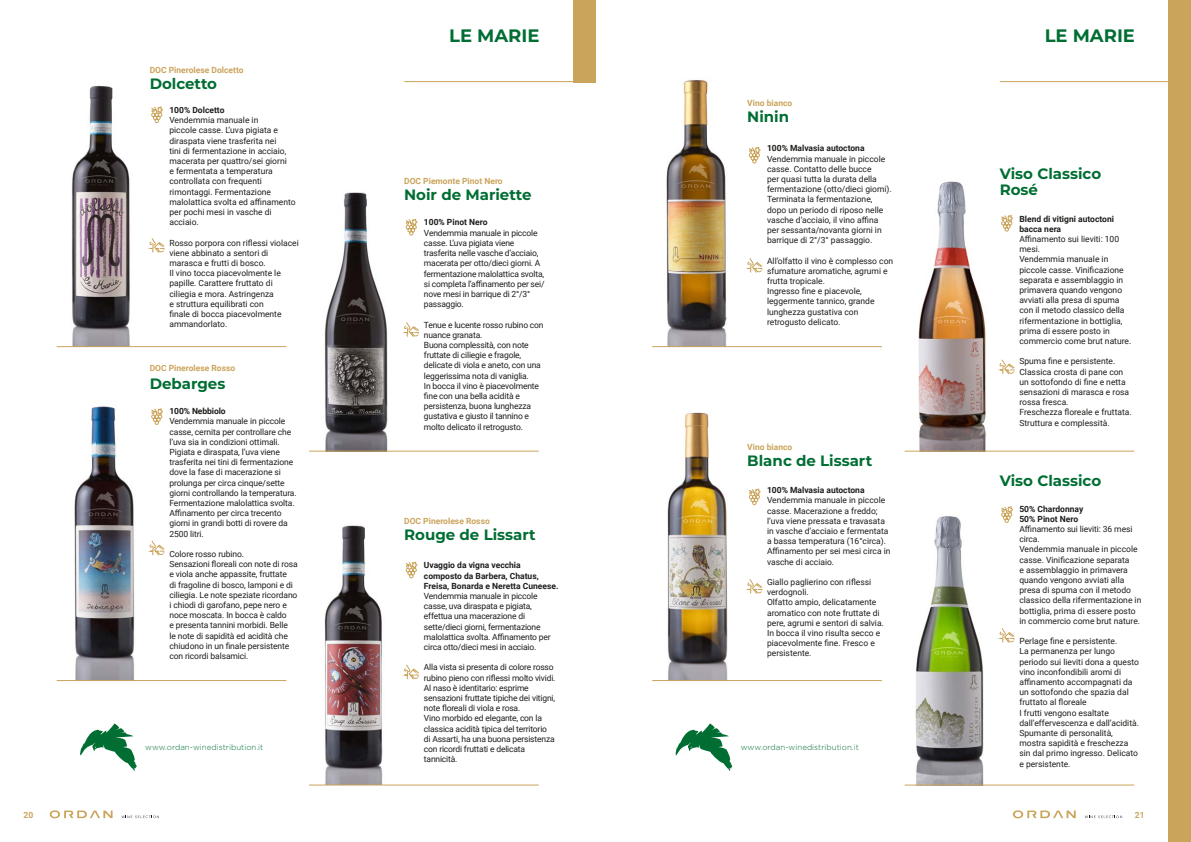
<style>
.page{position:relative;width:1191px;height:842px;background:#fff}
.page>*{position:absolute;margin:0;border:0;box-sizing:border-box;transform-origin:0 0}
.t1{font:700 18px "Montserrat";color:#006e33}
.t2{font:700 15px/16px "Montserrat";color:#006e33}
.t3{font:8.5px/10.2px "Roboto";color:#1d1d1b}
.t4{font:8.5px/10.2px "Roboto";letter-spacing:-.02em;color:#1d1d1b}
.t5{font:700 8.5px/10.2px "Roboto";color:#1d1d1b}
.t6{font:700 8.5px "Roboto";color:#cba45c}
.t7{font:300 8px "Gotham";color:#006e33}
</style>
<div class="page">
<div style="left:1168px;top:0;width:23px;height:842px;background:#cba45c"></div>
<img style="left:666px;top:80px;width:81px;height:266px">
<img style="left:667px;top:412px;width:80px;height:268px">
<img style="left:904px;top:181px;width:95px;height:270px">
<img style="left:904px;top:516px;width:95px;height:269px">
<hr style="left:652px;top:346px;width:230px;height:1px;background:#cba45c">
<hr style="left:652px;top:680px;width:230px;height:1px;background:#cba45c">
<hr style="left:904px;top:451px;width:230px;height:1px;background:#cba45c">
<hr style="left:904px;top:785px;width:230px;height:1px;background:#cba45c">
<svg style="left:748px;top:146px;width:13px;height:18px"></svg>
<svg style="left:748px;top:488px;width:13px;height:17px"></svg>
<svg style="left:1001px;top:506px;width:12px;height:17px"></svg>
<svg style="left:1001px;top:215px;width:12px;height:17px"></svg>
<svg style="left:999px;top:359px;width:16px;height:16px"></svg>
<svg style="left:999px;top:628px;width:16px;height:15px"></svg>
<svg style="left:747px;top:258px;width:16px;height:15px"></svg>
<svg style="left:747px;top:579px;width:16px;height:15px"></svg>
<svg style="left:675px;top:723px;width:57px;height:48px"></svg>
<hr style="left:999px;top:81px;width:170px;height:1px;background:#cba45c">
<svg style="left:50px;top:810px;width:63px;height:8px"></svg>
<svg style="left:121px;top:815px;width:38px;height:3px"></svg>
<svg style="left:1013px;top:810px;width:62px;height:8px"></svg>
<svg style="left:1084px;top:815px;width:38px;height:3px"></svg>
<img style="left:309px;top:525px;width:95px;height:260px">
<svg style="left:405px;top:561px;width:13px;height:17px"></svg>
<svg style="left:403px;top:664px;width:16px;height:16px"></svg>
<img style="left:74px;top:406px;width:75px;height:274px">
<svg style="left:151px;top:408px;width:12px;height:17px"></svg>
<svg style="left:149px;top:540px;width:16px;height:16px"></svg>
<div style="left:573px;top:0;width:22px;height:82px;background:#cba45c"></div>
<img style="left:72px;top:85px;width:77px;height:261px">
<hr style="left:404px;top:81px;width:170px;height:1px;background:#cba45c">
<img style="left:309px;top:192px;width:95px;height:259px">
<svg style="left:151px;top:106px;width:12px;height:17px"></svg>
<svg style="left:405px;top:218px;width:13px;height:18px"></svg>
<svg style="left:149px;top:238px;width:16px;height:15px"></svg>
<svg style="left:403px;top:321px;width:16px;height:17px"></svg>
<hr style="left:57px;top:346px;width:229px;height:1px;background:#cba45c">
<hr style="left:57px;top:680px;width:229px;height:1px;background:#cba45c">
<hr style="left:309px;top:451px;width:230px;height:1px;background:#cba45c">
<hr style="left:309px;top:785px;width:230px;height:1px;background:#cba45c">
<svg style="left:80px;top:723px;width:57px;height:48px"></svg>
<p class="t6" style="left:150px;top:64px;width:95px">DOC Pinerolese Dolcetto</p>
<h2 class="t2" style="left:150px;top:74px;width:69px">Dolcetto</h2>
<p class="t5" style="left:169px;top:105px;width:57px">100% Dolcetto</p>
<p class="t3" style="left:169px;top:115px;width:128px">Vendemmia manuale in<br>piccole casse. L’uva pigiata e diraspata viene trasferita nei<br>tini di fermentazione in acciaio, macerata per quattro/sei giorni<br>e fermentata a temperatura controllata con frequenti rimontaggi. Fermentazione malolattica svolta ed affinamento per pochi mesi in vasche di acciaio.</p>
<p class="t3" style="left:169px;top:237px;width:131px">Rosso porpora con riflessi violacei viene abbinato a sentori di marasca e frutti di bosco.<br>Il vino tocca piacevolmente le papille. Carattere fruttato di ciliegia e mora. Astringenza<br>e struttura equilibrati con<br>finale di bocca piacevolmente ammandorlato.</p>
<p class="t6" style="left:150px;top:362px;width:87px">DOC Pinerolese Rosso</p>
<h2 class="t2" style="left:150px;top:375px;width:77px">Debarges</h2>
<p class="t5" style="left:169px;top:406px;width:58px">100% Nebbiolo</p>
<p class="t3" style="left:169px;top:416px;width:129px">Vendemmia manuale in piccole casse, cernita per controllare che l’uva sia in condizioni ottimali.<br>Pigiata e diraspata, l’uva viene trasferita nei tini di fermentazione dove la fase di macerazione si prolunga per circa cinque/sette giorni controllando la temperatura.<br>Fermentazione malolattica svolta.<br>Affinamento per circa trecento giorni in grandi botti di rovere da<br>2500 litri.</p>
<p class="t3" style="left:169px;top:549px;width:130px">Colore rosso rubino.<br>Sensazioni floreali con note di rosa e viola anche appassite, fruttate<br>di fragoline di bosco, lamponi e di ciliegia. Le note speziate ricordano i chiodi di garofano, pepe nero e noce moscata. In bocca è caldo<br>e presenta tannini morbidi. Belle<br>le note di sapidità ed acidità che chiudono in un finale persistente con ricordi balsamici.</p>
<p class="t7" style="left:145px;top:742px;width:120px">www.ordan-winedistribution.it</p>
<h1 class="t1" style="left:449px;top:22px;width:92px">LE MARIE</h1>
<p class="t6" style="left:404px;top:175px;width:100px">DOC Piemonte Pinot Nero</p>
<h2 class="t2" style="left:404px;top:185px;width:129px">Noir de Mariette</h2>
<p class="t5" style="left:424px;top:217px;width:65px">100% Pinot Nero</p>
<p class="t4" style="left:424px;top:227px;width:122px">Vendemmia manuale in piccole casse. L’uva pigiata viene trasferita nelle vasche d’acciaio, macerata per otto/dieci giorni. A fermentazione malolattica svolta, si completa l’affinamento per sei/ nove mesi in barrique di 2°/3° passaggio.</p>
<p class="t4" style="left:424px;top:319px;width:121px">Tenue e lucente rosso rubino con nuance granata.<br>Buona complessità, con note fruttate di ciliegie e fragole, delicate di viola e aneto, con una leggerissima nota di vaniglia.<br>In bocca il vino è piacevolmente fine con una bella acidità e persistenza, buona lunghezza gustativa e giusto il tannino e molto delicato il retrogusto.</p>
<p class="t6" style="left:404px;top:515px;width:87px">DOC Pinerolese Rosso</p>
<h2 class="t2" style="left:404px;top:525px;width:133px">Rouge de Lissart</h2>
<p class="t5" style="left:424px;top:560px;width:136px">Uvaggio da vigna vecchia composto da Barbera, Chatus,<br>Freisa, Bonarda e Neretta Cuneese.</p>
<p class="t4" style="left:424px;top:590px;width:128px">Vendemmia manuale in piccole casse, uva diraspata e pigiata, effettua una macerazione di sette/dieci giorni, fermentazione malolattica svolta. Affinamento per circa otto/dieci mesi in acciaio.</p>
<p class="t4" style="left:424px;top:662px;width:133px">Alla vista si presenta di colore rosso rubino pieno con riflessi molto vividi.<br>Al naso è identitario: esprime sensazioni fruttate tipiche dei vitigni, note floreali di viola e rosa.<br>Vino morbido ed elegante, con la classica acidità tipica del territorio di Assarti, ha una buona persistenza con ricordi fruttati e delicata tannicità.</p>
<p class="t6" style="left:747px;top:97px;width:47px">Vino bianco</p>
<h2 class="t2" style="left:747px;top:108px;width:43px">Ninin</h2>
<p class="t5" style="left:767px;top:143px;width:99px">100% Malvasia autoctona</p>
<p class="t3" style="left:767px;top:153px;width:126px">Vendemmia manuale in piccole casse. Contatto delle bucce<br>per quasi tutta la durata della fermentazione (otto/dieci giorni).<br>Terminata la fermentazione, dopo un periodo di riposo nelle vasche d’acciaio, il vino affina per sessanta/novanta giorni in barrique di 2°/3° passaggio.</p>
<p class="t3" style="left:767px;top:255px;width:128px">All’olfatto il vino è complesso con sfumature aromatiche, agrumi e frutta tropicale.<br>Ingresso fine e piacevole, leggermente tannico, grande lunghezza gustativa con retrogusto delicato.</p>
<p class="t6" style="left:747px;top:441px;width:47px">Vino bianco</p>
<h2 class="t2" style="left:747px;top:452px;width:126px">Blanc de Lissart</h2>
<p class="t5" style="left:767px;top:485px;width:99px">100% Malvasia autoctona</p>
<p class="t3" style="left:767px;top:495px;width:125px">Vendemmia manuale in piccole casse. Macerazione a freddo; l’uva viene pressata e travasata in vasche d’acciaio e fermentata a bassa temperatura (16°circa).<br>Affinamento per sei mesi circa in vasche di acciaio.</p>
<p class="t3" style="left:767px;top:576px;width:118px">Giallo paglierino con riflessi verdognoli.<br>Olfatto ampio, delicatamente aromatico con note fruttate di pere, agrumi e sentori di salvia.<br>In bocca il vino risulta secco e piacevolmente fine. Fresco e persistente.</p>
<p class="t7" style="left:741px;top:742px;width:120px">www.ordan-winedistribution.it</p>
<h1 class="t1" style="left:1044px;top:22px;width:92px">LE MARIE</h1>
<h2 class="t2" style="left:999px;top:165px;width:103px">Viso Classico<br>Rosé</h2>
<p class="t5" style="left:1019px;top:213px;width:96px">Blend di vitigni autoctoni bacca nera</p>
<p class="t3" style="left:1019px;top:234px;width:113px">Affinamento sui lieviti: 100 mesi.<br>Vendemmia manuale in piccole casse. Vinificazione separata e assemblaggio in primavera quando vengono avviati alla presa di spuma con il metodo classico della rifermentazione in bottiglia, prima di essere posto in commercio come brut nature.</p>
<p class="t3" style="left:1019px;top:356px;width:114px">Spuma fine e persistente.<br>Classica crosta di pane con un sottofondo di fine e netta sensazioni di marasca e rosa rossa fresca.<br>Freschezza floreale e fruttata.<br>Struttura e complessità.</p>
<h2 class="t2" style="left:999px;top:472px;width:103px">Viso Classico</h2>
<p class="t5" style="left:1019px;top:503px;width:65px">50% Chardonnay<br>50% Pinot Nero</p>
<p class="t3" style="left:1019px;top:523px;width:123px">Affinamento sui lieviti: 36 mesi circa.<br>Vendemmia manuale in piccole casse. Vinificazione separata<br>e assemblaggio in primavera quando vengono avviati alla presa di spuma con il metodo classico della rifermentazione in bottiglia, prima di essere posto in commercio come brut nature.</p>
<p class="t3" style="left:1019px;top:636px;width:121px">Perlage fine e persistente.<br>La permanenza per lungo periodo sui lieviti dona a questo vino inconfondibili aromi di affinamento accompagnati da un sottofondo che spazia dal fruttato al floreale<br>I frutti vengono esaltate dall’effervescenza e dall’acidità.<br>Spumante di personalità, mostra sapidità e freschezza sin dal primo ingresso. Delicato e persistente.</p>
<p class="t6" style="left:23px;top:808px;width:11px">20</p>
<p class="t6" style="left:1135px;top:808px;width:11px">21</p>
</div>
